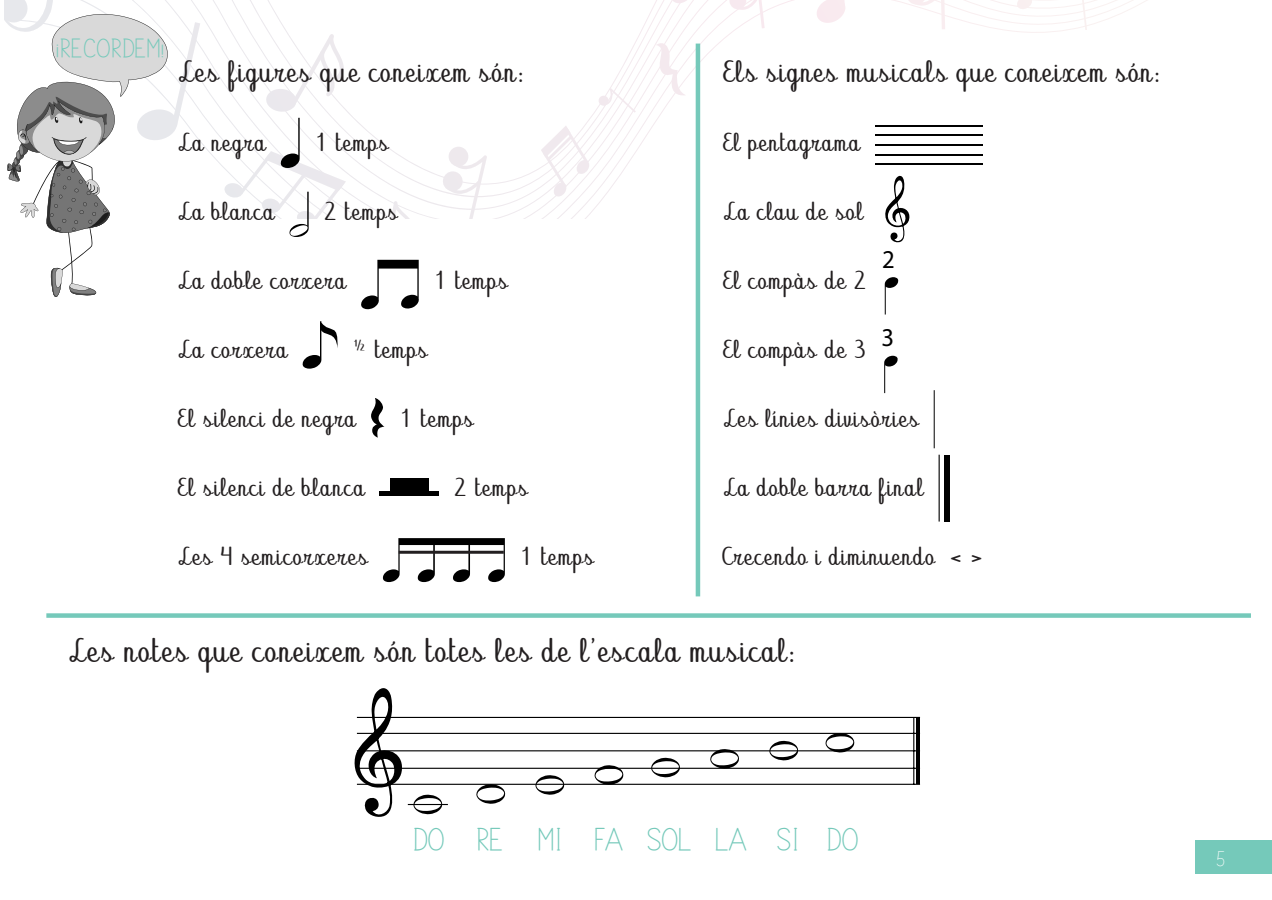
<style>
.page{position:relative;width:1272px;height:900px;background:#fff}
.page>*{position:absolute;margin:0;border:0;box-sizing:border-box;transform-origin:0 0}
.t1{font:31.5px "Abecedary";letter-spacing:.07em;color:#231f20}
.t2{font:28.5px "Abecedary";letter-spacing:.07em;color:#231f20}
.t3{font:25.8px "Myriad Pro";color:#000;scale:.96 1}
.t4{font:24px "Abecedary";letter-spacing:.07em;color:#231f20}
.t5{font:18px "Belle Allure Script 3 i Gros";color:#75c9ba}
.t6{font:18px "Belle Allure Script 3 i Fin";color:#fff}
.t7{font:15px "Belle Allure Script 3 i Gros";color:#75c9ba}
</style>
<div class="page">
<svg style="left:200px;top:0;width:947px;height:218px"></svg>
<div style="left:1194px;top:840px;width:77px;height:34px;background:#75c9ba"></div>
<svg style="left:224px;top:118px;width:122px;height:119px"></svg>
<svg style="left:361px;top:260px;width:58px;height:49px"></svg>
<svg style="left:302px;top:321px;width:36px;height:48px"></svg>
<svg style="left:371px;top:398px;width:13px;height:40px"></svg>
<div style="left:390px;top:479px;width:38px;height:13px;background:#000"></div>
<div style="left:380px;top:491px;width:59px;height:5px;background:#000"></div>
<svg style="left:382px;top:538px;width:123px;height:44px"></svg>
<div style="left:695px;top:44px;width:5px;height:552px;background:#75c9ba"></div>
<hr style="left:399px;top:551px;width:105px;height:3px;background:#231f20">
<hr style="left:875px;top:125px;width:107px;height:2px;background:#000">
<hr style="left:875px;top:135px;width:107px;height:1px;background:#000">
<hr style="left:875px;top:144px;width:107px;height:2px;background:#000">
<hr style="left:875px;top:154px;width:107px;height:1px;background:#000">
<hr style="left:875px;top:163px;width:107px;height:2px;background:#000">
<svg style="left:884px;top:175px;width:26px;height:68px"></svg>
<svg style="left:884px;top:277px;width:14px;height:37px"></svg>
<svg style="left:884px;top:356px;width:14px;height:37px"></svg>
<hr style="left:933px;top:390px;width:1px;height:58px;background:#000">
<hr style="left:938px;top:455px;width:1px;height:66px;background:#000">
<div style="left:944px;top:455px;width:5px;height:66px;background:#000"></div>
<div style="left:46px;top:613px;width:1204px;height:5px;background:#75c9ba"></div>
<hr style="left:357px;top:717px;width:563px;height:1px;background:#000">
<hr style="left:357px;top:733px;width:563px;height:1px;background:#000">
<hr style="left:357px;top:750px;width:563px;height:1px;background:#000">
<hr style="left:357px;top:768px;width:563px;height:1px;background:#000">
<hr style="left:357px;top:784px;width:563px;height:1px;background:#000">
<hr style="left:913px;top:717px;width:1px;height:67px;background:#000">
<hr style="left:916px;top:717px;width:4px;height:67px;background:#000">
<svg style="left:354px;top:688px;width:49px;height:129px"></svg>
<svg style="left:476px;top:784px;width:29px;height:20px"></svg>
<svg style="left:535px;top:775px;width:29px;height:20px"></svg>
<svg style="left:594px;top:765px;width:29px;height:20px"></svg>
<svg style="left:650px;top:757px;width:30px;height:20px"></svg>
<svg style="left:709px;top:749px;width:30px;height:20px"></svg>
<svg style="left:769px;top:741px;width:29px;height:19px"></svg>
<svg style="left:825px;top:733px;width:29px;height:20px"></svg>
<svg style="left:413px;top:794px;width:29px;height:20px"></svg>
<hr style="left:408px;top:804px;width:40px;height:1px;background:#000">
<svg style="left:4px;top:0;width:196px;height:297px"></svg>
<p class="t7" style="left:56px;top:43px;width:110px">¡RECORDEM!</p>
<p class="t2" style="left:177px;top:48px;width:348px">Les figures que coneixem són:</p>
<p class="t4" style="left:177px;top:123px;width:90px">La negra</p>
<p class="t4" style="left:315px;top:123px;width:75px">1 temps</p>
<p class="t4" style="left:177px;top:192px;width:98px">La blanca</p>
<p class="t4" style="left:324px;top:192px;width:75px">2 temps</p>
<p class="t4" style="left:177px;top:261px;width:170px">La doble corxera</p>
<p class="t4" style="left:434px;top:261px;width:75px">1 temps</p>
<p class="t4" style="left:177px;top:330px;width:111px">La corxera</p>
<p class="t4" style="left:353px;top:330px;width:76px">½ temps</p>
<p class="t4" style="left:177px;top:399px;width:180px">El silenci de negra</p>
<p class="t4" style="left:400px;top:399px;width:75px">1 temps</p>
<p class="t4" style="left:177px;top:468px;width:189px">El silenci de blanca</p>
<p class="t4" style="left:454px;top:468px;width:75px">2 temps</p>
<p class="t4" style="left:177px;top:537px;width:192px">Les 4 semicorxeres</p>
<p class="t4" style="left:520px;top:537px;width:75px">1 temps</p>
<p class="t2" style="left:722px;top:48px;width:439px">Els signes musicals que coneixem són:</p>
<p class="t4" style="left:722px;top:123px;width:139px">El pentagrama</p>
<p class="t4" style="left:722px;top:192px;width:142px">La clau de sol</p>
<p class="t4" style="left:722px;top:261px;width:145px">El compàs de 2</p>
<p class="t4" style="left:722px;top:330px;width:145px">El compàs de 3</p>
<p class="t3" style="left:882px;top:243px;width:15px">2</p>
<p class="t3" style="left:881px;top:322px;width:15px">3</p>
<p class="t4" style="left:722px;top:399px;width:197px">Les línies divisòries</p>
<p class="t4" style="left:722px;top:468px;width:202px">La doble barra final</p>
<p class="t4" style="left:722px;top:537px;width:262px">Crecendo i diminuendo &lt; &gt;</p>
<p class="t1" style="left:68px;top:625px;width:729px">Les notes que coneixem són totes les de l’escala musical:</p>
<p class="t5" style="left:413px;top:833px;width:33px">DO</p>
<p class="t5" style="left:475px;top:833px;width:29px">RE</p>
<p class="t5" style="left:537px;top:833px;width:27px">MI</p>
<p class="t5" style="left:594px;top:833px;width:30px">FA</p>
<p class="t5" style="left:646px;top:833px;width:46px">SOL</p>
<p class="t5" style="left:715px;top:833px;width:33px">LA</p>
<p class="t5" style="left:776px;top:833px;width:25px">SI</p>
<p class="t5" style="left:826px;top:833px;width:33px">DO</p>
<p class="t6" style="left:1214px;top:849px;width:14px">5</p>
</div>
